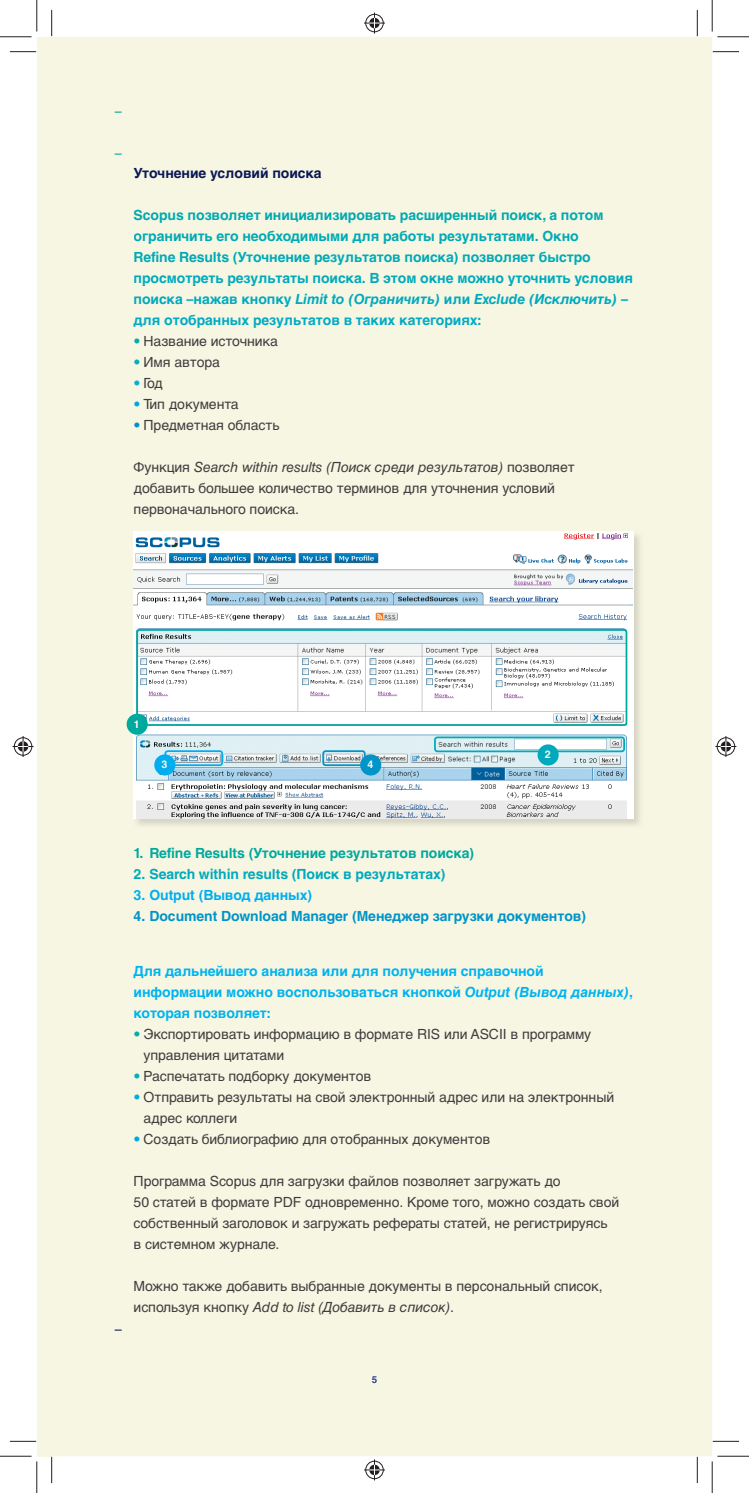
<style>
.page{position:relative;width:749px;height:1493px;background:#fff}
.page>*{position:absolute;margin:0;border:0;box-sizing:border-box;transform-origin:0 0}
.t1{font:14px/21px "Helvetica LTCYR";letter-spacing:-.005em;color:#3e3e3f}
.t2{font:700 14px/21px "Helvetica LTCYR";letter-spacing:-.005em;color:#00aaaf}
.t3{font:700 14px/21px "Helvetica LTCYR";letter-spacing:-.005em;color:#00b3ef}
.t4{font:700 14px "Helvetica LTCYR";letter-spacing:-.005em;color:#0094c8}
.t5{font:700 14px "Helvetica LTCYR";letter-spacing:-.005em;color:#00a99d}
.t6{font:700 14px "Helvetica LTCYR";letter-spacing:-.005em;color:#00aabc}
.t7{font:700 14px "Helvetica LTCYR";letter-spacing:-.005em;color:#091855}
.t8{font:700 14px "Helvetica LTCYR";letter-spacing:-.005em;color:#00aeef}
.t9{font:14px "Helvetica LTCYR";color:#00a491}
.t10{font:14px "Helvetica LTCYR";color:#00a499}
.t11{font:14px "Helvetica LTCYR";color:#0a194e}
.t12{font:700 10.5px "Helvetica LTCYR";color:#fbfaf1}
.t13{font:700 9.62px "Helvetica LTCYR";color:#253f8e}
.s1{color:#00aaae}
.s2{color:#00aab4}
.s3{color:#00aab2}
.s4{color:#00aab6}
.s5{color:#00aab7}
.s6{color:#00aabc}
.s7{color:#0ab}
.s8{color:#00aaba}
.s9{color:#00aabe}
.s10{font-style:italic;color:#00aabe}
.s11{color:#00aabf}
.s12{color:#00abc3}
.s13{color:#00abc2}
.s14{color:#00afa5}
.s15{color:#00b0be}
.s16{color:#00b1d5}
.s17{color:#00a8e2}
.s18{color:#0092c8}
.s19{font-style:italic}
</style>
<div class="page">
<div style="left:37px;top:37px;width:15px;height:1418px;background:#f7f6e3"></div>
<div style="left:52px;top:37px;width:659px;height:1418px;background:#f7f6e3"></div>
<img style="left:133px;top:531px;width:516px;height:303px">
<img style="left:133px;top:531px;width:499px;height:287px">
<div style="left:136px;top:629px;width:491px;height:97px;border:2px solid #00a99d;border-radius:2px"></div>
<div style="left:126px;top:713px;width:22px;height:21px;background:#00a99d;border-radius:50%"></div>
<div style="left:434px;top:736px;width:190px;height:16px;border:2px solid #00aabc;border-radius:2px"></div>
<div style="left:537px;top:744px;width:21px;height:21px;background:#00aabc;border-radius:50%"></div>
<div style="left:164px;top:750px;width:59px;height:16px;border:2px solid #00aeef;border-radius:2px"></div>
<div style="left:154px;top:754px;width:21px;height:21px;background:#00aeef;border-radius:50%"></div>
<div style="left:322px;top:750px;width:43px;height:16px;border:2px solid #0094c8;border-radius:2px"></div>
<div style="left:360px;top:754px;width:21px;height:21px;background:#0094c8;border-radius:50%"></div>
<svg style="left:10px;top:51px;width:26px;height:1px"></svg>
<svg style="left:712px;top:51px;width:26px;height:1px"></svg>
<svg style="left:10px;top:1440px;width:26px;height:1px"></svg>
<svg style="left:712px;top:1440px;width:26px;height:1px"></svg>
<svg style="left:51px;top:10px;width:1px;height:26px"></svg>
<svg style="left:51px;top:1456px;width:1px;height:26px"></svg>
<svg style="left:696px;top:10px;width:1px;height:26px"></svg>
<svg style="left:696px;top:1456px;width:1px;height:26px"></svg>
<hr style="left:0;top:36px;width:32px;height:1px;background:#231f20">
<hr style="left:717px;top:36px;width:31px;height:1px;background:#231f20">
<hr style="left:0;top:1455px;width:32px;height:1px;background:#231f20">
<hr style="left:717px;top:1455px;width:31px;height:1px;background:#231f20">
<hr style="left:36px;top:0;width:1px;height:32px;background:#231f20">
<hr style="left:36px;top:1461px;width:1px;height:31px;background:#231f20">
<hr style="left:711px;top:0;width:1px;height:32px;background:#231f20">
<hr style="left:711px;top:1461px;width:1px;height:31px;background:#231f20">
<svg style="left:364px;top:13px;width:21px;height:21px"></svg>
<svg style="left:364px;top:1459px;width:21px;height:21px"></svg>
<svg style="left:13px;top:736px;width:21px;height:21px"></svg>
<svg style="left:715px;top:736px;width:21px;height:21px"></svg>
<p class="t9" style="left:115px;top:105px;width:8px">–</p>
<p class="t10" style="left:115px;top:147px;width:8px">–</p>
<p class="t7" style="left:133px;top:167px;width:189px">Уточнение условий поиска</p>
<p class="t2" style="left:133px;top:205px;width:500px">Scopus позволяет инициализировать расширен<span class="s1">ный</span> поиск, а потом <span class="s2">огр</span><span class="s3">аничить его необхо</span><span class="s2">дим</span><span class="s3">ыми</span> <span class="s2">для р</span><span class="s3">аботы</span> <span class="s2">резуль</span><span class="s3">татами. Окно<br></span><span class="s4">Refine Results (Ут</span><span class="s5">очнение результатов поис</span><span class="s4">ка)</span> <span class="s5">позволяе</span><span class="s4">т б</span><span class="s5">ыстро </span><span class="s6">про</span><span class="s7">смо</span><span class="s6">тре</span><span class="s7">ть</span> <span class="s6">резуль</span><span class="s7">таты поиска.</span> <span class="s8">В</span> <span class="s7">этом окне можно</span> <span class="s6">ут</span><span class="s7">очнить</span> <span class="s6">ус</span><span class="s7">ловия </span><span class="s9">поиска –нажав кнопку</span> <span class="s10">Limit to (Ограничить)</span> <span class="s9">или</span> <span class="s10">Exclude (Исключить)</span> <span class="s11">– </span><span class="s12">для от</span><span class="s13">обр</span><span class="s12">анных результатов в таких категориях:</span></p>
<p class="t1" style="left:133px;top:331px;width:146px"><span class="s14">•</span> Название источника</p>
<p class="t1" style="left:133px;top:352px;width:88px"><span class="s15">•</span> Имя автора</p>
<p class="t1" style="left:133px;top:373px;width:31px"><span class="s16">•</span> Год</p>
<p class="t1" style="left:133px;top:394px;width:106px"><span class="s17">•</span> Тип документа</p>
<p class="t1" style="left:133px;top:415px;width:147px"><span class="s18">•</span> Предметная область</p>
<p class="t1" style="left:133px;top:457px;width:442px">Функция <span class="s19">Search within results (Поиск среди результатов)</span> позволяет добавить большее количество терминов для уточнения условий первоначального поиска.</p>
<p class="t12" style="left:134px;top:719px;width:7px">1</p>
<p class="t12" style="left:161px;top:760px;width:7px">3</p>
<p class="t12" style="left:367px;top:760px;width:7px">4</p>
<p class="t12" style="left:544px;top:750px;width:7px">2</p>
<p class="t5" style="left:133px;top:847px;width:342px">1. Refine Results (Уточнение результатов поиска)</p>
<p class="t6" style="left:133px;top:868px;width:313px">2. Search within results (Поиск в результатах)</p>
<p class="t8" style="left:133px;top:889px;width:180px">3. Output (Вывод данных)</p>
<p class="t4" style="left:133px;top:910px;width:453px">4. Document Download Manager (Менеджер загрузки документов)</p>
<p class="t11" style="left:115px;top:1323px;width:8px">–</p>
<p class="t3" style="left:133px;top:961px;width:500px">Для дальнейшего анализа или для получения справочной информации можно воспользоваться кнопкой <span class="s19">Output (Вывод данных)</span>, которая позволяет:</p>
<p class="t1" style="left:143px;top:1024px;width:449px;text-indent:-10px"><span class="s14">•</span> Экспортировать информацию в формате RIS или ASCII в программу управления цитатами</p>
<p class="t1" style="left:133px;top:1066px;width:239px"><span class="s15">•</span> Распечатать подборку документов</p>
<p class="t1" style="left:143px;top:1087px;width:472px;text-indent:-10px"><span class="s16">•</span> Отправить результаты на свой электронный адрес или на электронный адрес коллеги</p>
<p class="t1" style="left:133px;top:1129px;width:358px"><span class="s17">•</span> Создать библиографию для отобранных документов</p>
<p class="t1" style="left:133px;top:1171px;width:487px">Программа Scopus для загрузки файлов позволяет загружать до<br>50 статей в формате PDF одновременно. Кроме того, можно создать свой собственный заголовок и загружать рефераты статей, не регистрируясь<br>в системном журнале.</p>
<p class="t1" style="left:133px;top:1276px;width:470px">Можно также добавить выбранные документы в персональный список, используя кнопку <span class="s19">Add to list (Добавить в список)</span>.</p>
<p class="t13" style="left:371px;top:1375px;width:7px">5</p>
</div>
